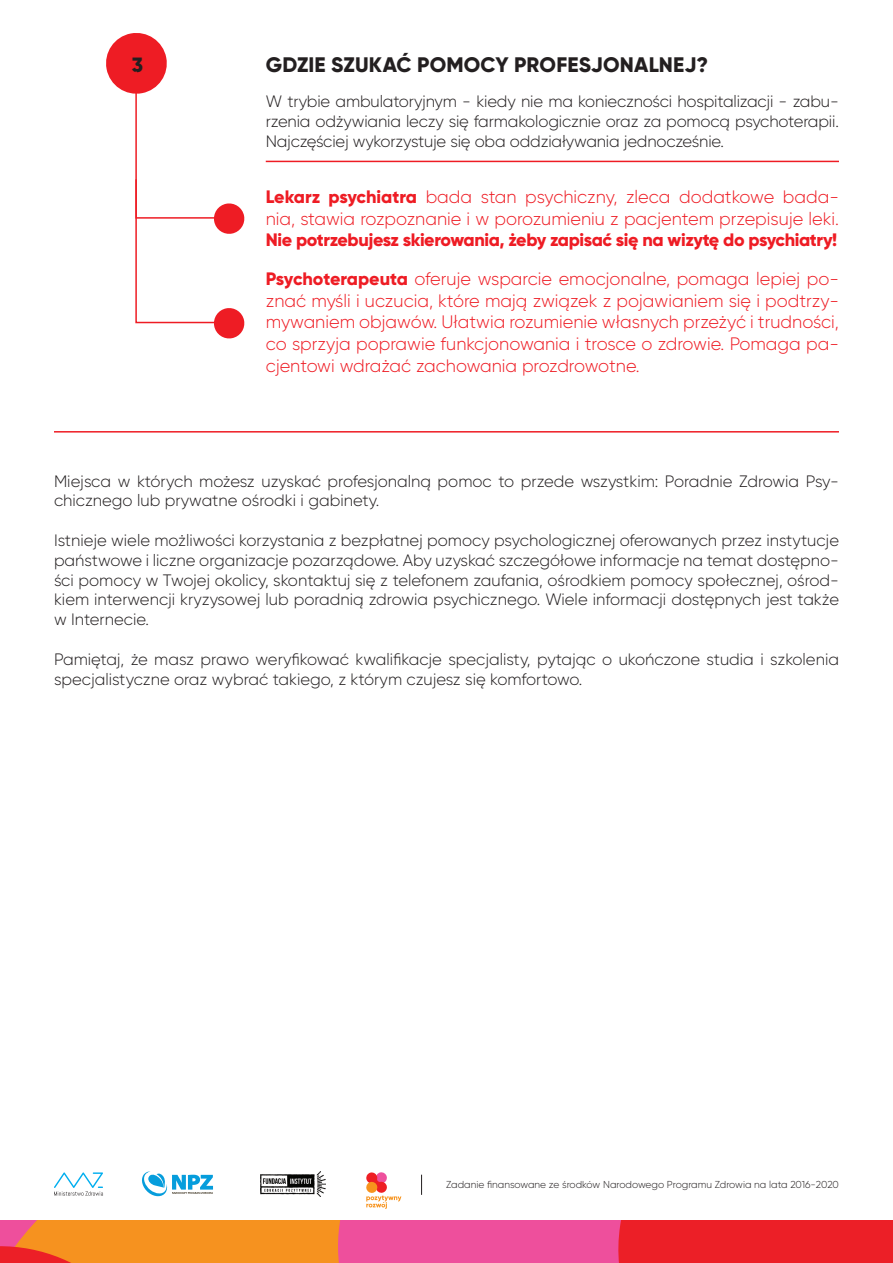
<style>
.page{position:relative;width:893px;height:1263px;background:#fff}
.page>*{position:absolute;margin:0;border:0;box-sizing:border-box;transform-origin:0 0}
.t1{font:800 21px "Gilroy";letter-spacing:.01em;color:#231f20}
.t2{font:800 20.7px "Gilroy";color:#231f20}
.t3{font:300 18px/21.6px "Gilroy";color:#ee1c24}
.t4{font:800 18px/39px "Gilroy";letter-spacing:-.02em;color:#ee1c24}
.t5{font:300 16.5px/19.8px "Gilroy";color:#231f20;text-align:justify}
.t6{font:300 10.05px "Gilroy";color:#231f20}
.s1{font-weight:800}
.s2{font-weight:300}
</style>
<div class="page">
<svg style="left:366px;top:1172px;width:35px;height:37px"></svg>
<svg style="left:54px;top:1172px;width:49px;height:24px"></svg>
<svg style="left:142px;top:1171px;width:71px;height:25px"></svg>
<img style="left:261px;top:1171px;width:64px;height:26px">
<svg style="left:421px;top:1175px;width:1px;height:20px"></svg>
<svg style="left:0;top:1220px;width:893px;height:43px;background:#f0564b"></svg>
<hr style="left:54px;top:431px;width:785px;height:2px;background:#ee1c24">
<hr style="left:266px;top:161px;width:573px;height:1px;background:#ee1c24">
<svg style="left:106px;top:33px;width:139px;height:306px"></svg>
<p class="t2" style="left:132px;top:51px;width:13px">3</p>
<p class="t1" style="left:266px;top:51px;width:444px">GDZIE SZUKAĆ POMOCY PROFESJONALNEJ?</p>
<p class="t5" style="left:266px;top:91px;width:575px">W trybie ambulatoryjnym - kiedy nie ma konieczności hospitalizacji - zabu&shy;rzenia odżywiania leczy się farmakologicznie oraz za pomocą psychoterapii.<br>Najczęściej wykorzystuje się oba oddziaływania jednocześnie.</p>
<p class="t3" style="left:266px;top:186px;width:575px"><span class="s1">Lekarz psychiatra</span> bada stan psychiczny, zleca dodatkowe bada&shy;nia, stawia rozpoznanie i w porozumieniu z pacjentem przepisuje leki.</p>
<p class="t4" style="left:266px;top:220px;width:575px">Nie potrzebujesz skierowania, żeby zapisać się na wizytę do psychiatry!<br>Psychoterapeuta <span class="s2">oferuje wsparcie emocjonalne, pomaga lepiej po-</span></p>
<p class="t3" style="left:266px;top:289px;width:575px;text-align:justify">znać myśli i uczucia, które mają związek z pojawianiem się i podtrzy&shy;mywaniem objawów. Ułatwia rozumienie własnych przeżyć i trudności, co sprzyja poprawie funkcjonowania i trosce o zdrowie. Pomaga pa&shy;cjentowi wdrażać zachowania prozdrowotne.</p>
<p class="t5" style="left:54px;top:471px;width:786px">Miejsca w których możesz uzyskać profesjonalną pomoc to przede wszystkim: Poradnie Zdrowia Psy&shy;chicznego lub prywatne ośrodki i gabinety.</p>
<p class="t5" style="left:54px;top:530px;width:786px">Istnieje wiele możliwości korzystania z bezpłatnej pomocy psychologicznej oferowanych przez instytucje państwowe i liczne organizacje pozarządowe. Aby uzyskać szczegółowe informacje na temat dostępno&shy;ści pomocy w Twojej okolicy, skontaktuj się z telefonem zaufania, ośrodkiem pomocy społecznej, ośrod&shy;kiem interwencji kryzysowej lub poradnią zdrowia psychicznego. Wiele informacji dostępnych jest także w Internecie.</p>
<p class="t5" style="left:54px;top:649px;width:786px">Pamiętaj, że masz prawo weryfikować kwalifikacje specjalisty, pytając o ukończone studia i szkolenia specjalistyczne oraz wybrać takiego, z którym czujesz się komfortowo.</p>
<p class="t6" style="left:446px;top:1178px;width:394px">Zadanie finansowane ze środków Narodowego Programu Zdrowia na lata 2016-2020</p>
</div>
